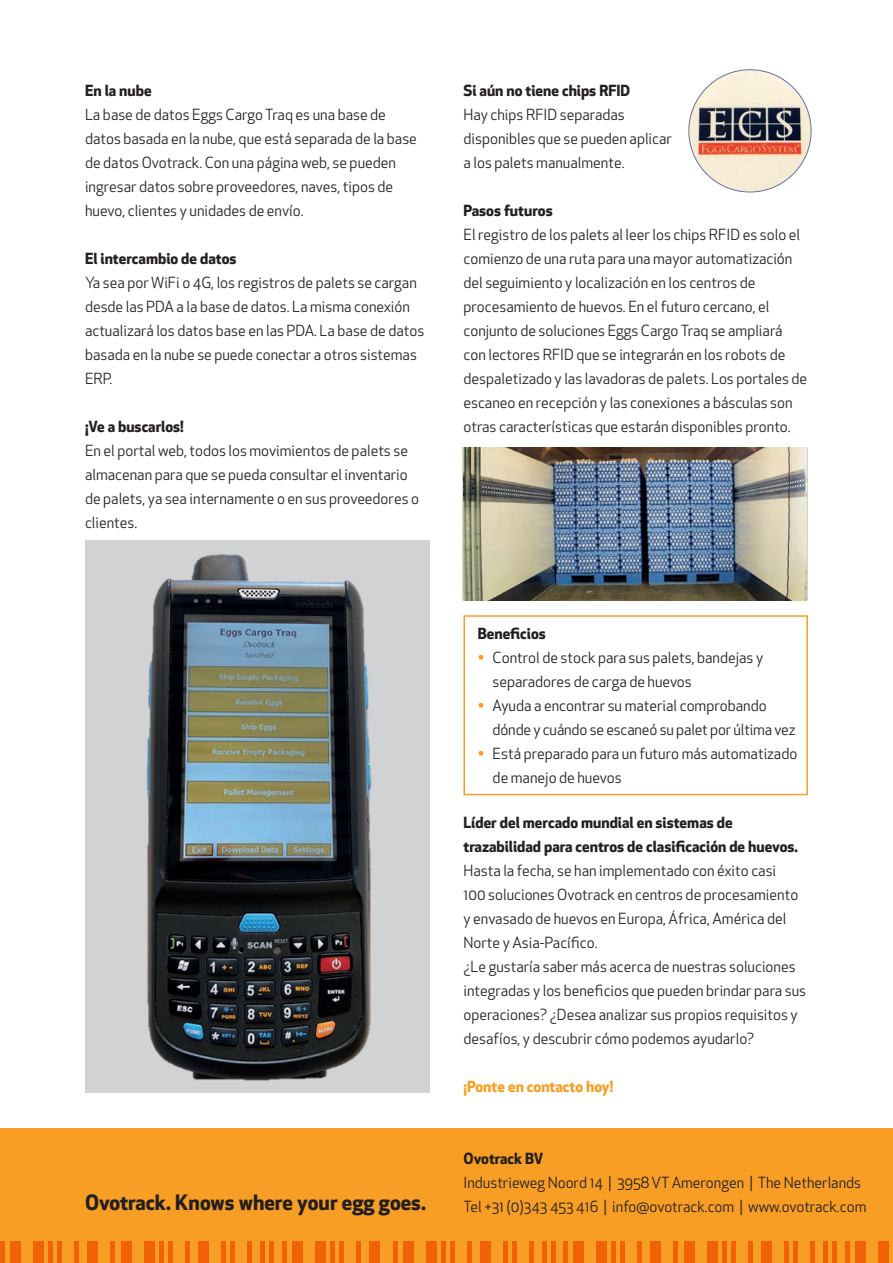
<style>
.page{position:relative;width:893px;height:1263px;background:#fff}
.page>*{position:absolute;margin:0;border:0;box-sizing:border-box;transform-origin:0 0}
.t1{font:700 20.7px "Apex New";color:#231f20}
.t2{font:15px/24px "Apex New";color:#231f20}
.t3{font:700 15px/24px "Apex New";color:#231f20}
.t4{font:700 15px "Apex New";color:#f89e24}
.s1{font-size:18px;color:#f89e24}
</style>
<div class="page">
<div style="left:0;top:1128px;width:893px;height:135px;background:#f89e24"></div>
<hr style="left:0;top:1241px;width:4px;height:22px;background:#f16105">
<hr style="left:563px;top:1241px;width:4px;height:22px;background:#f16105">
<div style="left:282px;top:1241px;width:5px;height:22px;background:#f16105"></div>
<div style="left:845px;top:1241px;width:5px;height:22px;background:#f16105"></div>
<hr style="left:111px;top:1241px;width:4px;height:22px;background:#f16105">
<hr style="left:674px;top:1241px;width:4px;height:22px;background:#f16105">
<hr style="left:393px;top:1241px;width:4px;height:22px;background:#f16105">
<div style="left:10px;top:1241px;width:11px;height:22px;background:#f16105"></div>
<div style="left:573px;top:1241px;width:11px;height:22px;background:#f16105"></div>
<div style="left:293px;top:1241px;width:10px;height:22px;background:#f16105"></div>
<div style="left:855px;top:1241px;width:11px;height:22px;background:#f16105"></div>
<div style="left:121px;top:1241px;width:10px;height:22px;background:#f16105"></div>
<div style="left:684px;top:1241px;width:10px;height:22px;background:#f16105"></div>
<div style="left:403px;top:1241px;width:11px;height:22px;background:#f16105"></div>
<div style="left:33px;top:1241px;width:11px;height:22px;background:#f16105"></div>
<div style="left:596px;top:1241px;width:11px;height:22px;background:#f16105"></div>
<div style="left:315px;top:1241px;width:11px;height:22px;background:#f16105"></div>
<div style="left:878px;top:1241px;width:11px;height:22px;background:#f16105"></div>
<div style="left:144px;top:1241px;width:10px;height:22px;background:#f16105"></div>
<div style="left:707px;top:1241px;width:10px;height:22px;background:#f16105"></div>
<div style="left:426px;top:1241px;width:11px;height:22px;background:#f16105"></div>
<div style="left:87px;top:1241px;width:11px;height:22px;background:#f16105"></div>
<div style="left:650px;top:1241px;width:11px;height:22px;background:#f16105"></div>
<div style="left:369px;top:1241px;width:11px;height:22px;background:#f16105"></div>
<div style="left:198px;top:1241px;width:10px;height:22px;background:#f16105"></div>
<div style="left:761px;top:1241px;width:10px;height:22px;background:#f16105"></div>
<div style="left:480px;top:1241px;width:11px;height:22px;background:#f16105"></div>
<div style="left:48px;top:1241px;width:5px;height:22px;background:#f16105"></div>
<div style="left:611px;top:1241px;width:5px;height:22px;background:#f16105"></div>
<hr style="left:331px;top:1241px;width:4px;height:22px;background:#f16105">
<hr style="left:159px;top:1241px;width:4px;height:22px;background:#f16105">
<hr style="left:722px;top:1241px;width:4px;height:22px;background:#f16105">
<div style="left:441px;top:1241px;width:5px;height:22px;background:#f16105"></div>
<hr style="left:221px;top:1241px;width:4px;height:22px;background:#f16105">
<hr style="left:784px;top:1241px;width:4px;height:22px;background:#f16105">
<div style="left:503px;top:1241px;width:5px;height:22px;background:#f16105"></div>
<hr style="left:260px;top:1241px;width:4px;height:22px;background:#f16105">
<hr style="left:823px;top:1241px;width:4px;height:22px;background:#f16105">
<hr style="left:543px;top:1241px;width:4px;height:22px;background:#f16105">
<div style="left:57px;top:1241px;width:5px;height:22px;background:#f16105"></div>
<div style="left:620px;top:1241px;width:5px;height:22px;background:#f16105"></div>
<hr style="left:340px;top:1241px;width:4px;height:22px;background:#f16105">
<hr style="left:168px;top:1241px;width:4px;height:22px;background:#f16105">
<hr style="left:731px;top:1241px;width:4px;height:22px;background:#f16105">
<div style="left:450px;top:1241px;width:5px;height:22px;background:#f16105"></div>
<hr style="left:230px;top:1241px;width:4px;height:22px;background:#f16105">
<hr style="left:793px;top:1241px;width:4px;height:22px;background:#f16105">
<div style="left:512px;top:1241px;width:5px;height:22px;background:#f16105"></div>
<hr style="left:269px;top:1241px;width:4px;height:22px;background:#f16105">
<hr style="left:832px;top:1241px;width:4px;height:22px;background:#f16105">
<div style="left:551px;top:1241px;width:5px;height:22px;background:#f16105"></div>
<div style="left:74px;top:1241px;width:5px;height:22px;background:#f16105"></div>
<div style="left:637px;top:1241px;width:5px;height:22px;background:#f16105"></div>
<hr style="left:357px;top:1241px;width:4px;height:22px;background:#f16105">
<hr style="left:185px;top:1241px;width:4px;height:22px;background:#f16105">
<hr style="left:748px;top:1241px;width:4px;height:22px;background:#f16105">
<div style="left:467px;top:1241px;width:5px;height:22px;background:#f16105"></div>
<hr style="left:247px;top:1241px;width:4px;height:22px;background:#f16105">
<hr style="left:810px;top:1241px;width:4px;height:22px;background:#f16105">
<div style="left:529px;top:1241px;width:5px;height:22px;background:#f16105"></div>
<div style="left:463px;top:615px;width:345px;height:180px;border:2px solid #f89e24"></div>
<div style="left:85px;top:540px;width:344px;height:552px;background:#d1d2d4"></div>
<img style="left:146px;top:554px;width:226px;height:527px">
<img style="left:463px;top:448px;width:343px;height:152px">
<img style="left:689px;top:70px;width:122px;height:122px;border-radius:61px">
<p class="t3" style="left:85px;top:78px;width:68px">En la nube</p>
<p class="t2" style="left:85px;top:103px;width:333px">La base de datos Eggs Cargo Traq es una base de datos basada en la nube, que está separada de la base de datos Ovotrack. Con una página web, se pueden ingresar datos sobre proveedores, naves, tipos de huevo, clientes y unidades de envío.</p>
<p class="t3" style="left:85px;top:246px;width:153px">El intercambio de datos</p>
<p class="t2" style="left:85px;top:271px;width:341px">Ya sea por WiFi o 4G, los registros de palets se cargan desde las PDA a la base de datos. La misma conexión actualizará los datos base en las PDA. La base de datos basada en la nube se puede conectar a otros sistemas ERP.</p>
<p class="t3" style="left:85px;top:414px;width:100px">¡Ve a buscarlos!</p>
<p class="t2" style="left:85px;top:439px;width:336px">En el portal web, todos los movimientos de palets se almacenan para que se pueda consultar el inventario de palets, ya sea internamente o en sus proveedores o clientes.</p>
<p class="t3" style="left:463px;top:78px;width:168px">Si aún no tiene chips RFID</p>
<p class="t2" style="left:463px;top:103px;width:210px">Hay chips RFID separadas disponibles que se pueden aplicar a los palets manualmente.</p>
<p class="t3" style="left:463px;top:198px;width:91px">Pasos futuros</p>
<p class="t2" style="left:463px;top:223px;width:345px">El registro de los palets al leer los chips RFID es solo el comienzo de una ruta para una mayor automatización del seguimiento y localización en los centros de procesamiento de huevos. En el futuro cercano, el conjunto de soluciones Eggs Cargo Traq se ampliará con lectores RFID que se integrarán en los robots de despaletizado y las lavadoras de palets. Los portales de escaneo en recepción y las conexiones a básculas son otras características que estarán disponibles pronto.</p>
<h1 class="t1" style="left:85px;top:1188px;width:342px">Ovotrack. Knows where your egg goes.</h1>
<p class="t3" style="left:478px;top:621px;width:70px">Beneficios</p>
<p class="t2" style="left:493px;top:645px;width:272px;text-indent:-15px"><span class="s1">•</span> Control de stock para sus palets, bandejas y separadores de carga de huevos</p>
<p class="t2" style="left:493px;top:693px;width:304px;text-indent:-15px"><span class="s1">•</span> Ayuda a encontrar su material comprobando dónde y cuándo se escaneó su palet por última vez</p>
<p class="t2" style="left:493px;top:741px;width:306px;text-indent:-15px"><span class="s1">•</span> Está preparado para un futuro más automatizado de manejo de huevos</p>
<p class="t3" style="left:463px;top:810px;width:336px">Líder del mercado mundial en sistemas de trazabilidad para centros de clasificación de huevos.</p>
<p class="t2" style="left:463px;top:859px;width:344px">Hasta la fecha, se han implementado con éxito casi<br>100 soluciones Ovotrack en centros de procesamiento y envasado de huevos en Europa, África, América del Norte y Asia-Pacífico.<br>¿Le gustaría saber más acerca de nuestras soluciones integradas y los beneficios que pueden brindar para sus operaciones? ¿Desea analizar sus propios requisitos y desafíos, y descubrir cómo podemos ayudarlo?</p>
<p class="t4" style="left:463px;top:1076px;width:151px">¡Ponte en contacto hoy!</p>
<p class="t3" style="left:463px;top:1146px;width:81px">Ovotrack BV</p>
<p class="t2" style="left:463px;top:1171px;width:404px">Industrieweg Noord 14 | 3958 VT Amerongen | The Netherlands<br>Tel +31 (0)343 453 416 | info@ovotrack.com | www.ovotrack.com</p>
</div>
